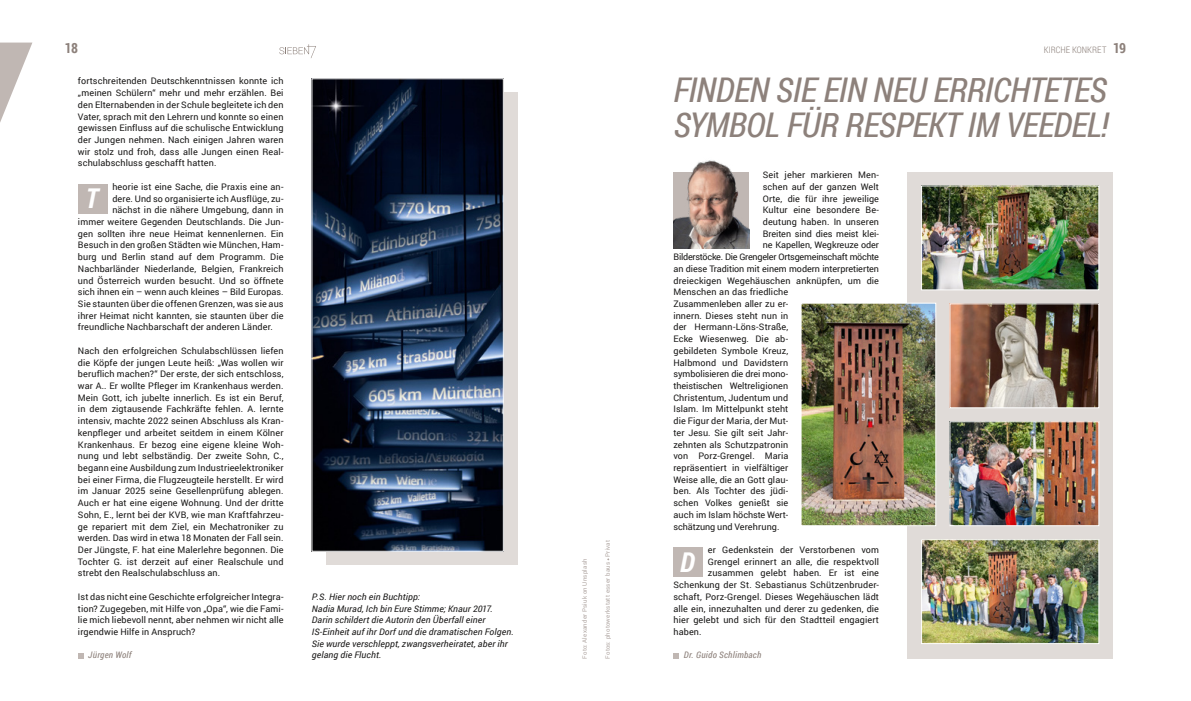
<style>
.page{position:relative;width:1191px;height:701px;background:#fff}
.page>*{position:absolute;margin:0;border:0;box-sizing:border-box;transform-origin:0 0}
.t1{font:italic 34px/35px "Roboto Condensed";letter-spacing:-.02em;color:#8d817b}
.t2{font:italic 700 27.2px "Roboto Condensed";color:#fff}
.t3{font:700 14px "Roboto Condensed";color:#8d817b}
.t4{font:9px/11.7px "Roboto";letter-spacing:.01em;color:#181716;text-align:justify}
.t5{font:italic 9px/11.7px "Roboto";letter-spacing:.015em;color:#181716}
.t6{font:9px "Roboto";letter-spacing:-.01em;color:#181716}
.t7{font:9px "Roboto";letter-spacing:-.025em;color:#181716}
.t8{font:italic 9px "Roboto Condensed";letter-spacing:.03em;color:#8d817b}
.t9{font:300 9px "Roboto Condensed";color:#8d817b}
.t10{font:6px "Roboto";letter-spacing:.04em;color:#afa5a1}
.s1{font-weight:700;font-size:14px}
</style>
<div class="page">
<div style="left:907px;top:172px;width:206px;height:486px;background:#e0dbd8"></div>
<svg style="left:0;top:43px;width:32px;height:79px"></svg>
<div style="left:78px;top:184px;width:29px;height:29px;background:#c0b7b3"></div>
<svg style="left:78px;top:653px;width:6px;height:5px"></svg>
<div style="left:673px;top:547px;width:29px;height:29px;background:#c0b7b3"></div>
<svg style="left:673px;top:653px;width:6px;height:5px"></svg>
<img style="left:673px;top:160px;width:76px;height:88px">
<img style="left:923px;top:187px;width:174px;height:101px">
<div style="left:921px;top:185px;width:178px;height:105px;border:1px solid #fff"></div>
<img style="left:951px;top:423px;width:146px;height:101px">
<div style="left:949px;top:421px;width:150px;height:105px;border:1px solid #fff"></div>
<img style="left:923px;top:541px;width:174px;height:100px">
<div style="left:921px;top:539px;width:178px;height:104px;border:1px solid #fff"></div>
<img style="left:802px;top:304px;width:132px;height:220px">
<div style="left:800px;top:302px;width:136px;height:224px;border:1px solid #fff"></div>
<img style="left:951px;top:305px;width:146px;height:101px">
<div style="left:949px;top:303px;width:150px;height:105px;border:1px solid #fff"></div>
<div style="left:326px;top:92px;width:191px;height:472px;background:#e0dbd8"></div>
<img style="left:313px;top:80px;width:189px;height:469px">
<div style="left:311px;top:78px;width:193px;height:473px;border:1px solid #fff"></div>
<svg style="left:279px;top:44px;width:37px;height:14px"></svg>
<h3 class="t3" style="left:65px;top:38px;width:15px">18</h3>
<p class="t4" style="left:78px;top:75px;width:207px">fortschreitenden Deutschkenntnissen konnte ich „meinen Schülern“ mehr und mehr erzählen. Bei den Elternabenden in der Schule begleitete ich den Vater, sprach mit den Lehrern und konnte so einen gewissen Einfluss auf die schulische Entwicklung der Jungen nehmen. Nach einigen Jahren waren wir stolz und froh, dass alle Jungen einen Real&shy;schulabschluss geschafft hatten.</p>
<h2 class="t2" style="left:86px;top:180px;width:14px">T</h2>
<p class="t4" style="left:112px;top:180px;width:173px">heorie ist eine Sache, die Praxis eine an-</p>
<p class="t4" style="left:112px;top:192px;width:173px">dere. Und so organisierte ich Ausflüge, zu-</p>
<p class="t4" style="left:112px;top:204px;width:173px">nächst in die nähere Umgebung, dann in</p>
<p class="t4" style="left:78px;top:215px;width:207px">immer weitere Gegenden Deutschlands. Die Jun-</p>
<p class="t4" style="left:78px;top:227px;width:207px">gen sollten ihre neue Heimat kennenlernen. Ein</p>
<p class="t4" style="left:78px;top:239px;width:207px">Besuch in den großen Städten wie München, Ham-</p>
<p class="t4" style="left:78px;top:250px;width:207px">burg und Berlin stand auf dem Programm. Die</p>
<p class="t4" style="left:78px;top:262px;width:207px">Nachbarländer Niederlande, Belgien, Frankreich</p>
<p class="t4" style="left:78px;top:274px;width:207px">und Österreich wurden besucht. Und so öffnete</p>
<p class="t4" style="left:78px;top:286px;width:207px">sich ihnen ein – wenn auch kleines – Bild Europas.</p>
<p class="t4" style="left:78px;top:297px;width:207px">Sie staunten über die offenen Grenzen, was sie aus</p>
<p class="t4" style="left:78px;top:309px;width:207px">ihrer Heimat nicht kannten, sie staunten über die</p>
<p class="t4" style="left:78px;top:321px;width:196px">freundliche Nachbarschaft der anderen Länder.</p>
<p class="t4" style="left:78px;top:344px;width:207px">Nach den erfolgreichen Schulabschlüssen liefen die Köpfe der jungen Leute heiß: „Was wollen wir beruflich machen?“ Der erste, der sich entschloss, war A.. Er wollte Pfleger im Krankenhaus werden.<br>Mein Gott, ich jubelte innerlich. Es ist ein Beruf, in dem zigtausende Fachkräfte fehlen. A. lernte intensiv, machte 2022 seinen Abschluss als Kran&shy;kenpfleger und arbeitet seitdem in einem Kölner Krankenhaus. Er bezog eine eigene kleine Woh&shy;nung und lebt selbständig. Der zweite Sohn, C., begann eine Ausbildung zum Industrieelektroniker bei einer Firma, die Flugzeugteile herstellt. Er wird im Januar 2025 seine Gesellenprüfung ablegen.<br>Auch er hat eine eigene Wohnung. Und der dritte Sohn, E., lernt bei der KVB, wie man Kraftfahrzeu&shy;ge repariert mit dem Ziel, ein Mechatroniker zu werden. Das wird in etwa 18 Monaten der Fall sein.<br>Der Jüngste, F. hat eine Malerlehre begonnen. Die Tochter G. ist derzeit auf einer Realschule und strebt den Realschulabschluss an.</p>
<p class="t4" style="left:78px;top:590px;width:207px">Ist das nicht eine Geschichte erfolgreicher Integra&shy;tion? Zugegeben, mit Hilfe von „Opa“, wie die Fami&shy;lie mich liebevoll nennt, aber nehmen wir nicht alle irgendwie Hilfe in Anspruch?</p>
<p class="t8" style="left:88px;top:648px;width:45px">Jürgen Wolf</p>
<p class="t5" style="left:312px;top:590px;width:203px">P.S. Hier noch ein Buchtipp:<br>Nadia Murad, Ich bin Eure Stimme; Knaur 2017.<br>Darin schildert die Autorin den Überfall einer IS-Einheit auf ihr Dorf und die dramatischen Folgen.<br>Sie wurde verschleppt, zwangsverheiratet, aber ihr gelang die Flucht.</p>
<p class="t10" style="left:580px;top:658px;width:101px;rotate:-90deg">Foto: Alexander Psiuk on Unsplash</p>
<p class="t10" style="left:603px;top:658px;width:120px;rotate:-90deg">Fotos: photowerkstatt esser baus Privat</p>
<p class="t9" style="left:1043px;top:43px;width:84px">KIRCHE KONKRET <span class="s1">19</span></p>
<h1 class="t1" style="left:673px;top:71px;width:436px">FINDEN SIE EIN NEU ERRICHTETES<br>SYMBOL FÜR RESPEKT IM VEEDEL!</h1>
<p class="t4" style="left:763px;top:169px;width:118px">Seit jeher markieren Men-</p>
<p class="t4" style="left:763px;top:180px;width:118px">schen auf der ganzen Welt</p>
<p class="t4" style="left:763px;top:192px;width:118px">Orte, die für ihre jeweilige</p>
<p class="t4" style="left:763px;top:204px;width:118px">Kultur eine besondere Be-</p>
<p class="t4" style="left:763px;top:215px;width:118px">deutung haben. In unseren</p>
<p class="t6" style="left:763px;top:227px;width:118px">Breiten sind dies meist klei-</p>
<p class="t4" style="left:763px;top:239px;width:118px">ne Kapellen, Wegkreuze oder</p>
<p class="t7" style="left:673px;top:250px;width:207px">Bilderstöcke. Die Grengeler Ortsgemeinschaft möchte</p>
<p class="t6" style="left:673px;top:262px;width:207px">an diese Tradition mit einem modern interpretierten</p>
<p class="t4" style="left:673px;top:274px;width:207px">dreieckigen Wegehäuschen anknüpfen, um die</p>
<p class="t4" style="left:673px;top:286px;width:116px">Menschen an das friedliche</p>
<p class="t4" style="left:673px;top:297px;width:116px">Zusammenleben aller zu er-</p>
<p class="t4" style="left:673px;top:309px;width:116px">innern. Dieses steht nun in</p>
<p class="t4" style="left:673px;top:321px;width:116px">der Hermann-Löns-Straße,</p>
<p class="t4" style="left:673px;top:332px;width:116px">Ecke Wiesenweg. Die ab-</p>
<p class="t4" style="left:673px;top:344px;width:116px">gebildeten Symbole Kreuz,</p>
<p class="t4" style="left:673px;top:356px;width:116px">Halbmond und Davidstern</p>
<p class="t4" style="left:673px;top:367px;width:116px">symbolisieren die drei mono-</p>
<p class="t4" style="left:673px;top:379px;width:116px">theistischen Weltreligionen</p>
<p class="t4" style="left:673px;top:391px;width:116px">Christentum, Judentum und</p>
<p class="t4" style="left:673px;top:403px;width:116px">Islam. Im Mittelpunkt steht</p>
<p class="t4" style="left:673px;top:414px;width:116px">die Figur der Maria, der Mut-</p>
<p class="t4" style="left:673px;top:426px;width:116px">ter Jesu. Sie gilt seit Jahr-</p>
<p class="t4" style="left:673px;top:438px;width:116px">zehnten als Schutzpatronin</p>
<p class="t4" style="left:673px;top:449px;width:116px">von Porz-Grengel. Maria</p>
<p class="t4" style="left:673px;top:461px;width:116px">repräsentiert in vielfältiger</p>
<p class="t4" style="left:673px;top:473px;width:116px">Weise alle, die an Gott glau-</p>
<p class="t4" style="left:673px;top:484px;width:116px">ben. Als Tochter des jüdi-</p>
<p class="t4" style="left:673px;top:496px;width:116px">schen Volkes genießt sie</p>
<p class="t4" style="left:673px;top:508px;width:116px">auch im Islam höchste Wert-</p>
<p class="t4" style="left:673px;top:520px;width:108px">schätzung und Verehrung.</p>
<h2 class="t2" style="left:680px;top:542px;width:16px">D</h2>
<p class="t4" style="left:708px;top:543px;width:173px">er Gedenkstein der Verstorbenen vom</p>
<p class="t4" style="left:708px;top:555px;width:173px">Grengel erinnert an alle, die respektvoll</p>
<p class="t4" style="left:708px;top:566px;width:173px">zusammen gelebt haben. Er ist eine</p>
<p class="t4" style="left:673px;top:578px;width:207px">Schenkung der St. Sebastianus Schützenbruder-</p>
<p class="t4" style="left:673px;top:590px;width:207px">schaft, Porz-Grengel. Dieses Wegehäuschen lädt</p>
<p class="t4" style="left:673px;top:601px;width:207px">alle ein, innezuhalten und derer zu gedenken, die</p>
<p class="t4" style="left:673px;top:613px;width:207px">hier gelebt und sich für den Stadtteil engagiert</p>
<p class="t4" style="left:673px;top:625px;width:30px">haben.</p>
<p class="t8" style="left:684px;top:648px;width:79px">Dr. Guido Schlimbach</p>
</div>
